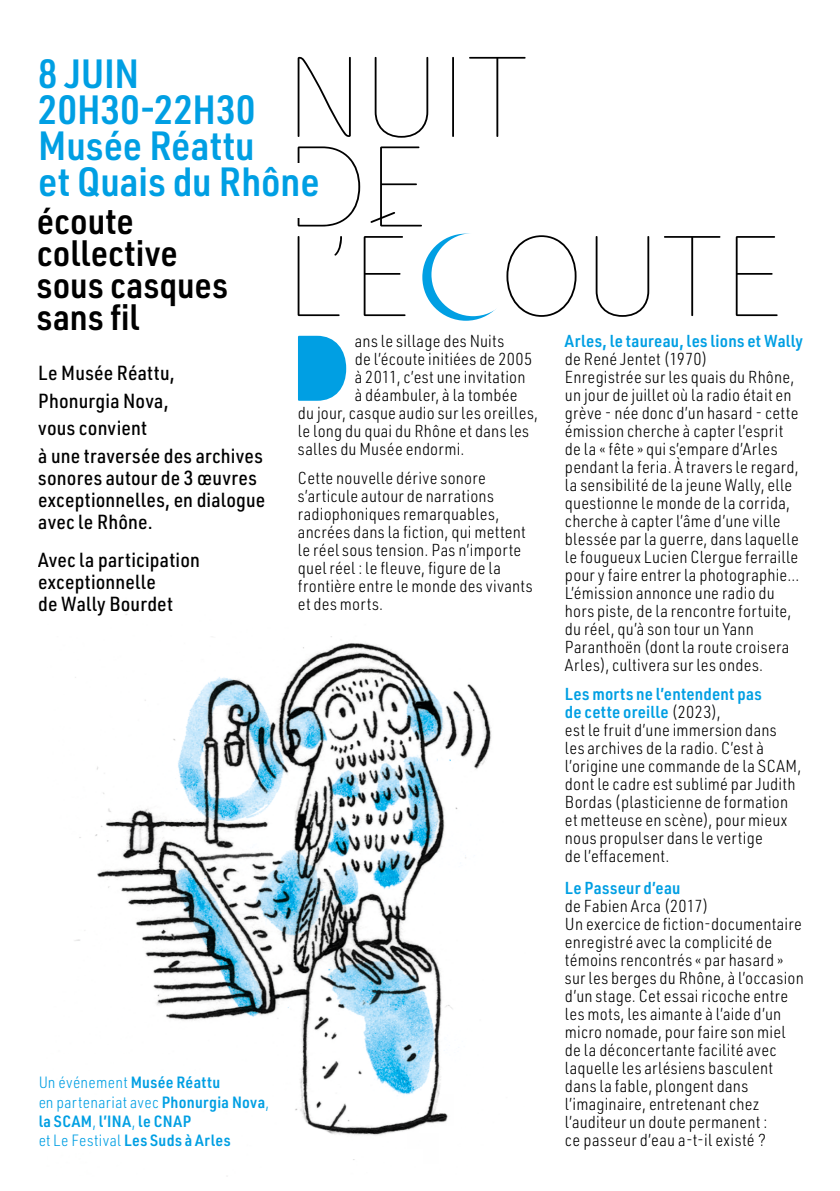
<style>
.page{position:relative;width:840px;height:1191px;background:#fff}
.page>*{position:absolute;margin:0;border:0;box-sizing:border-box;transform-origin:0 0}
.t1{font:300 125.2px/89.6px "Speak Pro";letter-spacing:-.015em;color:#000;scale:1.05 1}
.t2{font:600 40px/36px "URWDIN Semi Cond";letter-spacing:.005em;color:#009fe3}
.t3{font:600 36px/32px "URWDIN Semi Cond";letter-spacing:.01em;color:#000}
.t4{font:500 20px/22px "URWDIN Semi Cond";letter-spacing:.01em;color:#000}
.t5{font:300 17px/18px "URWDIN Semi Cond";letter-spacing:.01em;color:#000}
.t6{font:600 17px "URWDIN Semi Cond";letter-spacing:.02em;color:#009fe3}
.t7{font:600 16px/19.2px "URWDIN Semi Cond";letter-spacing:.035em;color:#009fe3}
.s1{font-weight:300}
.s2{color:#fff}
.s3{font-weight:600;color:#009fe3}
</style>
<div class="page">
<img style="left:74px;top:614px;width:418px;height:546px">
<svg style="left:298px;top:336px;width:48px;height:65px;background:#1da9e6"></svg>
<div style="left:422px;top:234px;width:87px;height:87px;background:#009fe3;border-radius:50%"></div>
<div style="left:431px;top:233px;width:83px;height:83px;background:#fff;border-radius:50%"></div>
<h1 class="t1" style="left:283px;top:53px;width:480px">NUIT<br>DE<br>L’É OUTE</h1>
<h2 class="t2" style="left:38px;top:54px;width:282px">8 JUIN<br>20H30-22H30<br>Musée Réattu<br>et Quais du Rhône</h2>
<h3 class="t3" style="left:37px;top:203px;width:192px">écoute collective sous casques sans fil</h3>
<p class="t4" style="left:38px;top:358px;width:226px;line-height:27.6px">Le Musée Réattu,<br>Phonurgia Nova,<br>vous convient<br>à une traversée des archives</p>
<p class="t4" style="left:38px;top:466px;width:228px">sonores autour de 3 œuvres exceptionnelles, en dialogue avec le Rhône.</p>
<p class="t4" style="left:38px;top:548px;width:163px">Avec la participation exceptionnelle<br>de Wally Bourdet</p>
<p class="t7" style="left:38px;top:1072px;width:232px"><span class="s1">Un événement</span> Musée Réattu<br><span class="s1">en partenariat avec</span> Phonurgia Nova<span class="s1">, </span>la SCAM<span class="s1">,</span> l’INA<span class="s1">,</span> le CNAP<br><span class="s1">et Le Festival</span> Les Suds à Arles</p>
<p class="t5" style="left:354px;top:331px;width:151px">ans le sillage des Nuits</p>
<p class="t5" style="left:354px;top:349px;width:179px">de l’écoute initiées de 2005</p>
<p class="t5" style="left:354px;top:367px;width:172px">à 2011, c’est une invitation</p>
<p class="t5" style="left:354px;top:385px;width:164px">à déambuler, à la tombée</p>
<p class="t5" style="left:298px;top:403px;width:241px">du jour, casque audio sur les oreilles,</p>
<p class="t5" style="left:298px;top:421px;width:232px">le long du quai du Rhône et dans les</p>
<p class="t5" style="left:298px;top:439px;width:168px">salles du Musée endormi.</p>
<p class="t5" style="left:298px;top:468px;width:236px">Cette nouvelle dérive sonore s’articule autour de narrations radiophoniques remarquables, ancrées dans la fiction, qui mettent le réel sous tension. Pas n’importe quel réel : le fleuve, figure de la frontière entre le monde des vivants et des morts. <span class="s2">Ce</span></p>
<p class="t6" style="left:564px;top:329px;width:239px">Arles, le taureau, les lions et Wally</p>
<p class="t5" style="left:564px;top:349px;width:236px">de René Jentet (1970)<br>Enregistrée sur les quais du Rhône, un jour de juillet où la radio était en grève - née donc d’un hasard - cette émission cherche à capter l’esprit de la « fête » qui s’empare d’Arles pendant la feria. À travers le regard, la sensibilité de la jeune Wally, elle questionne le monde de la corrida, cherche à capter l’âme d’une ville blessée par la guerre, dans laquelle le fougueux Lucien Clergue ferraille pour y faire entrer la photographie… L’émission annonce une radio du hors piste, de la rencontre fortuite, du réel, qu’à son tour un Yann Paranthoën (dont la route croisera Arles), cultivera sur les ondes.</p>
<p class="t5" style="left:564px;top:685px;width:238px"><span class="s3">Les morts ne l’entendent pas<br>de cette oreille</span> (2023),<br>est le fruit d’une immersion dans<br>les archives de la radio. C’est à l’origine une commande de la SCAM, dont le cadre est sublimé par Judith<br>Bordas (plasticienne de formation et metteuse en scène), pour mieux nous propulser dans le vertige<br>de l’effacement.</p>
<p class="t6" style="left:564px;top:876px;width:117px">Le Passeur d’eau</p>
<p class="t5" style="left:564px;top:896px;width:240px">de Fabien Arca (2017)<br>Un exercice de fiction-documentaire enregistré avec la complicité de témoins rencontrés « par hasard » sur les berges du Rhône, à l’occasion d’un stage. Cet essai ricoche entre les mots, les aimante à l’aide d’un micro nomade, pour faire son miel de la déconcertante facilité avec laquelle les arlésiens basculent dans la fable, plongent dans l’imaginaire, entretenant chez l’auditeur un doute permanent :<br>ce passeur d’eau a-t-il existé ?</p>
</div>
